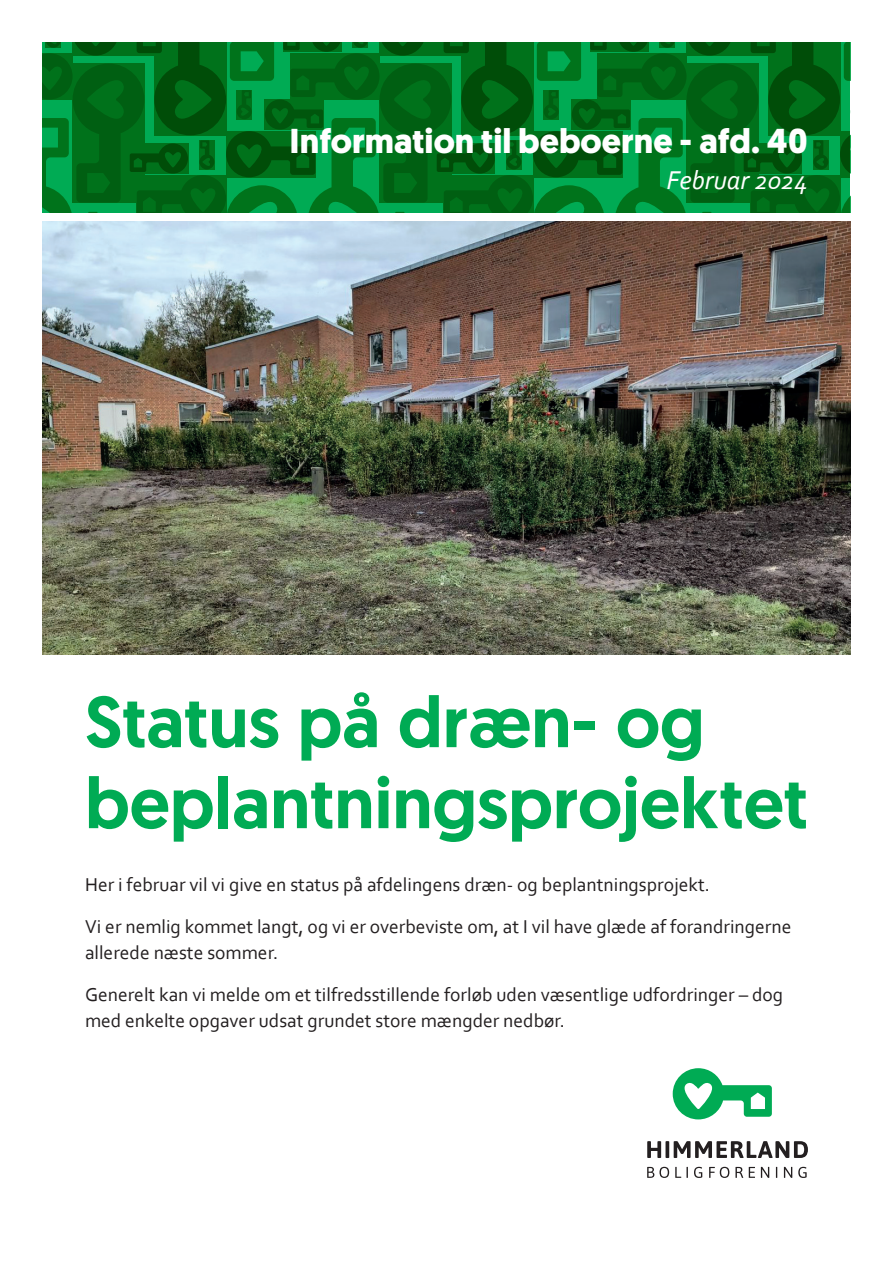
<style>
.page{position:relative;width:893px;height:1263px;background:#fff}
.page>*{position:absolute;margin:0;border:0;box-sizing:border-box;transform-origin:0 0}
.t1{font:500 72px/81px "Geomanist";color:#00ab54}
.t2{font:700 34.5px "Geomanist";color:#fff}
.t3{font:italic 27px "Corbel";color:#fff}
.t4{font:19.5px/42.5px "Corbel";color:#231f20}
</style>
<div class="page">
<svg style="left:43px;top:43px;width:807px;height:170px;background:#007522"></svg>
<img style="left:43px;top:221px;width:807px;height:434px">
<svg style="left:647px;top:1141px;width:161px;height:17px"></svg>
<svg style="left:647px;top:1167px;width:22px;height:11px"></svg>
<svg style="left:675px;top:1167px;width:13px;height:11px"></svg>
<svg style="left:694px;top:1167px;width:8px;height:11px"></svg>
<svg style="left:709px;top:1167px;width:20px;height:11px"></svg>
<svg style="left:735px;top:1167px;width:8px;height:11px"></svg>
<svg style="left:749px;top:1167px;width:6px;height:11px"></svg>
<svg style="left:761px;top:1167px;width:8px;height:11px"></svg>
<svg style="left:784px;top:1167px;width:8px;height:11px"></svg>
<svg style="left:798px;top:1167px;width:9px;height:11px"></svg>
<svg style="left:673px;top:1068px;width:99px;height:51px"></svg>
<h2 class="t2" style="left:290px;top:118px;width:520px">Information til beboerne - afd. 40</h2>
<h3 class="t3" style="left:666px;top:163px;width:143px">Februar 2024</h3>
<h1 class="t1" style="left:85px;top:681px;width:724px">Status på dræn- og beplantningsprojektet</h1>
<p class="t4" style="left:85px;top:862px;width:708px">Her i februar vil vi give en status på afdelingens dræn- og beplantningsprojekt.<br>Vi er nemlig kommet langt, og vi er overbeviste om, at I vil have glæde af forandringerne</p>
<p class="t4" style="left:85px;top:930px;width:700px">allerede næste sommer.<br>Generelt kan vi melde om et tilfredsstillende forløb uden væsentlige udfordringer – dog</p>
<p class="t4" style="left:85px;top:998px;width:482px">med enkelte opgaver udsat grundet store mængder nedbør.</p>
</div>
